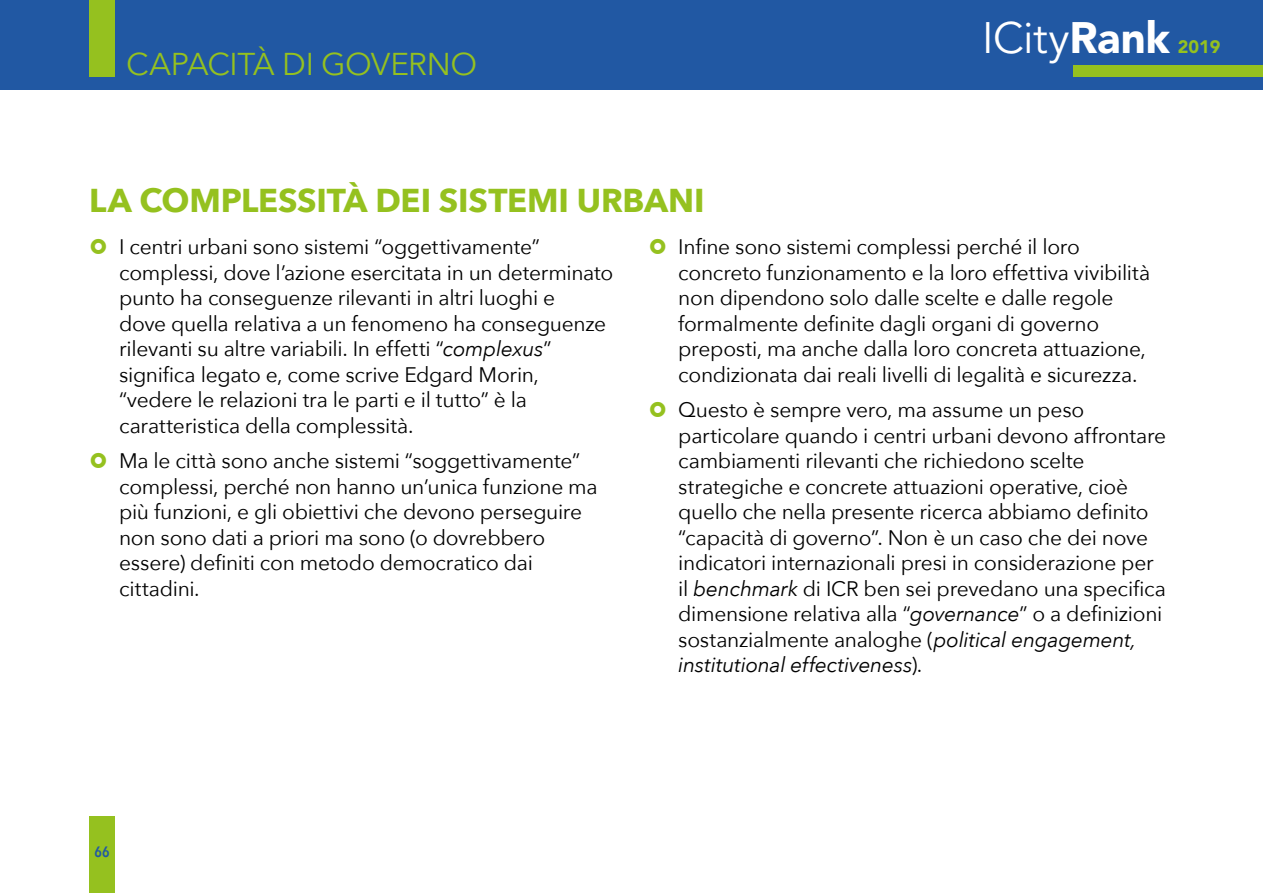
<style>
.page{position:relative;width:1263px;height:893px;background:#fff}
.page>*{position:absolute;margin:0;border:0;box-sizing:border-box;transform-origin:0 0}
.t1{font:43.65px "Avenir LT Std";letter-spacing:-.015em;color:#fff}
.t2{font:700 33px "Avenir Next";letter-spacing:-.005em;color:#95c11f}
.t3{font:31.5px "Avenir Next";letter-spacing:-.015em;color:#95c11f}
.t4{font:21px/25.5px "Avenir Next";letter-spacing:-.015em;color:#000}
.t5{font:900 18px "Avenir LT Std";color:#95c11f}
.t6{font:600 15px "Avenir Next Condensed";color:#2158a3}
.s1{font-weight:900}
.s2{font-style:italic}
</style>
<div class="page">
<div style="left:0;top:0;width:1263px;height:89px;background:#2158a3"></div>
<div style="left:89px;top:816px;width:26px;height:77px;background:#95c11f"></div>
<div style="left:89px;top:0;width:26px;height:77px;background:#95c11f"></div>
<div style="left:1073px;top:65px;width:190px;height:12px;background:#95c11f"></div>
<h3 class="t3" style="left:126px;top:38px;width:353px">CAPACITÀ DI GOVERNO</h3>
<h1 class="t1" style="left:982px;top:13px;width:189px">ICity<span class="s1">Rank</span></h1>
<p class="t5" style="left:1178px;top:36px;width:44px">2019</p>
<h2 class="t2" style="left:89px;top:171px;width:617px">LA COMPLESSITÀ DEI SISTEMI URBANI</h2>
<p class="t4" style="left:119px;top:233px;width:496px">I centri urbani sono sistemi “oggettivamente” complessi, dove l’azione esercitata in un determinato punto ha conseguenze rilevanti in altri luoghi e<br>dove quella relativa a un fenomeno ha conseguenze rilevanti su altre variabili. In effetti “<span class="s2">complexus</span>” significa legato e, come scrive Edgard Morin, “vedere le relazioni tra le parti e il tutto” è la caratteristica della complessità.</p>
<p class="t4" style="left:119px;top:447px;width:480px">Ma le città sono anche sistemi “soggettivamente” complessi, perché non hanno un’unica funzione ma più funzioni, e gli obiettivi che devono perseguire non sono dati a priori ma sono (o dovrebbero essere) definiti con metodo democratico dai cittadini.</p>
<p class="t4" style="left:678px;top:233px;width:473px">Infine sono sistemi complessi perché il loro concreto funzionamento e la loro effettiva vivibilità non dipendono solo dalle scelte e dalle regole formalmente definite dagli organi di governo preposti, ma anche dalla loro concreta attuazione, condizionata dai reali livelli di legalità e sicurezza.</p>
<p class="t4" style="left:678px;top:396px;width:489px">Questo è sempre vero, ma assume un peso particolare quando i centri urbani devono affrontare cambiamenti rilevanti che richiedono scelte strategiche e concrete attuazioni operative, cioè quello che nella presente ricerca abbiamo definito “capacità di governo”. Non è un caso che dei nove indicatori internazionali presi in considerazione per il <span class="s2">benchmark</span> di ICR ben sei prevedano una specifica dimensione relativa alla “<span class="s2">governance</span>” o a definizioni sostanzialmente analoghe (<span class="s2">political engagement, institutional effectiveness</span>).</p>
<p class="t6" style="left:95px;top:839px;width:16px">66</p>
</div>
